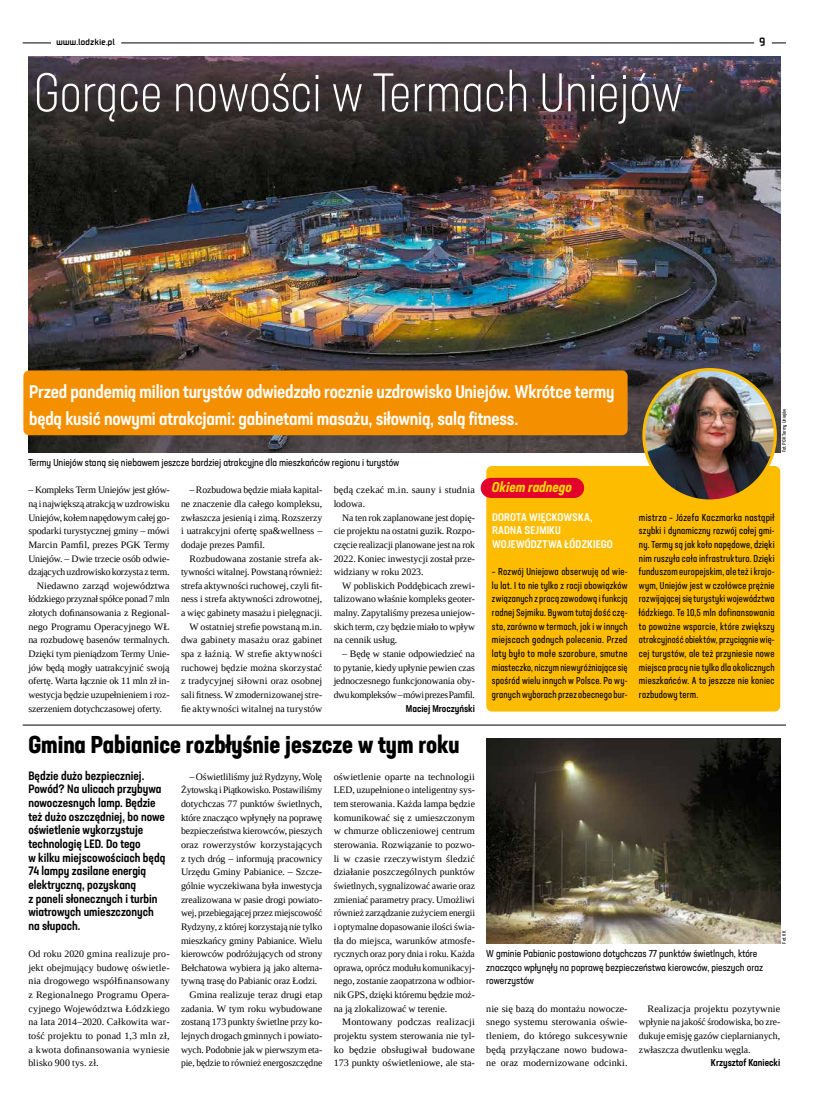
<style>
.page{position:relative;width:820px;height:1106px;background:#fff}
.page>*{position:absolute;margin:0;border:0;box-sizing:border-box;transform-origin:0 0}
.t1{font:300 54px "Neusa Next Std Compact";color:#fff}
.t2{font:700 condensed 24px "Neusa Next Std";color:#000}
.t3{font:500 condensed 18px/27.3px "Neusa Next Std";letter-spacing:-.01em;color:#fff}
.t4{font:italic 700 condensed 14px "Neusa Next Std";color:#ffd800}
.t5{font:500 condensed 12px/13.6px "Neusa Next Std";color:#000}
.t6{font:12px "lodzer";color:#000}
.t7{font:500 condensed 11px/13.6px "Neusa Next Std";letter-spacing:.015em;color:#fff}
.t8{font:10px/13.6px "Neusa Next Std Compact";letter-spacing:.015em;color:#000;text-align:justify}
.t9{font:condensed 10px/13.6px "Neusa Next Std";color:#000}
.t10{font:9.8px/13.6px "Tinos";letter-spacing:-.005em;color:#000;text-align:justify}
.t11{font:9.8px/13.6px "Tinos";letter-spacing:.015em;color:#000}
.t12{font:500 condensed 9.8px "Neusa Next Std";color:#000}
.t13{font:9.8px "Tinos";letter-spacing:-.025em;color:#000}
.t14{font:9px "lodzer";color:#000}
.t15{font:condensed 5px "Neusa Next Std";color:#000}
</style>
<div class="page">
<hr style="left:23px;top:43px;width:762px;height:1px;background:#000">
<hr style="left:51px;top:40px;width:70px;height:4px;background:#fff">
<div style="left:753px;top:39px;width:18px;height:7px;background:#fff"></div>
<img style="left:28px;top:57px;width:752px;height:395px">
<hr style="left:23px;top:725px;width:762px;height:1px;background:#000">
<div style="left:23px;top:370px;width:604px;height:65px;background:#f49000;border-radius:6px"></div>
<img style="left:486px;top:739px;width:294px;height:204px">
<div style="left:486px;top:466px;width:294px;height:245px;background:#febc00;border-radius:6px"></div>
<div style="left:490px;top:478px;width:83px;height:20px;background:#e3002c"></div>
<svg style="left:531px;top:478px;width:43px;height:20px"></svg>
<img style="left:643px;top:369px;width:132px;height:132px;border-radius:66px">
<div style="left:642px;top:368px;width:134px;height:134px;border:3px solid #febc00;border-radius:50%"></div>
<p class="t14" style="left:57px;top:37px;width:60px">www.lodzkie.pl</p>
<p class="t6" style="left:759px;top:35px;width:8px">9</p>
<h1 class="t1" style="left:34px;top:60px;width:649px">Gorące nowości w Termach Uniejów</h1>
<h3 class="t3" style="left:29px;top:377px;width:586px">Przed pandemią milion turystów odwiedzało rocznie uzdrowisko Uniejów. Wkrótce termy będą kusić nowymi atrakcjami: gabinetami masażu, siłownią, salą fitness.</h3>
<p class="t9" style="left:28px;top:455px;width:372px">Termy Uniejów staną się niebawem jeszcze bardziej atrakcyjne dla mieszkańców regionu i turystów</p>
<p class="t15" style="left:780px;top:452px;width:45px;rotate:-90deg">Fot. PGK Termy Uniejów</p>
<p class="t11" style="left:333px;top:483px;width:143px">będą czekać m.in. sauny i studnia lodowa.</p>
<p class="t10" style="left:333px;top:510px;width:143px;text-indent:9px">Na ten rok zaplanowane jest dopię&shy;cie projektu na ostatni guzik. Rozpo&shy;częcie realizacji planowane jest na rok 2022. Koniec inwestycji został prze&shy;widziany w roku 2023.</p>
<p class="t10" style="left:333px;top:578px;width:143px;text-indent:9px">W pobliskich Poddębicach zrewi&shy;talizowano właśnie kompleks geoter&shy;malny. Zapytaliśmy prezesa uniejow&shy;skich term, czy będzie miało to wpływ na cennik usług.</p>
<p class="t10" style="left:333px;top:647px;width:143px;text-indent:9px">– Będę w stanie odpowiedzieć na to pytanie, kiedy upłynie pewien czas jednoczesnego funkcjonowania oby&shy;dwu kompleksów – mówi prezes Pamfil.</p>
<p class="t12" style="left:406px;top:702px;width:70px">Maciej Mroczyński</p>
<h2 class="t2" style="left:28px;top:728px;width:432px">Gmina Pabianice rozbłyśnie jeszcze w tym roku</h2>
<p class="t5" style="left:28px;top:768px;width:138px">Będzie dużo bezpieczniej.<br>Powód? Na ulicach przybywa nowoczesnych lamp. Będzie też dużo oszczędniej, bo nowe oświetlenie wykorzystuje technologię LED. Do tego<br>w kilku miejscowościach będą<br>74 lampy zasilane energią elektryczną, pozyskaną<br>z paneli słonecznych i turbin wiatrowych umieszczonych na słupach.</p>
<p class="t10" style="left:28px;top:947px;width:143px">Od roku 2020 gmina realizuje pro&shy;jekt obejmujący budowę oświetle&shy;nia drogowego współfinansowany z Regionalnego Programu Opera&shy;cyjnego Województwa Łódzkiego na lata 2014‒2020. Całkowita war&shy;tość projektu to ponad 1,3 mln zł, a kwota dofinansowania wyniesie blisko 900 tys. zł.</p>
<p class="t13" style="left:28px;top:483px;width:143px">– Kompleks Term Uniejów jest głów-</p>
<p class="t10" style="left:28px;top:497px;width:143px">ną i największą atrakcją w uzdrowisku</p>
<p class="t10" style="left:28px;top:510px;width:143px">Uniejów, kołem napędowym całej go-</p>
<p class="t10" style="left:28px;top:524px;width:143px">spodarki turystycznej gminy – mówi</p>
<p class="t10" style="left:28px;top:537px;width:143px">Marcin Pamfil, prezes PGK Termy</p>
<p class="t10" style="left:28px;top:551px;width:143px">Uniejów. – Dwie trzecie osób odwie-</p>
<p class="t10" style="left:28px;top:565px;width:143px">dzających uzdrowisko korzysta z term.</p>
<p class="t10" style="left:37px;top:578px;width:134px">Niedawno zarząd województwa</p>
<p class="t10" style="left:28px;top:592px;width:143px">łódzkiego przyznał spółce ponad 7 mln</p>
<p class="t10" style="left:28px;top:606px;width:143px">złotych dofinansowania z Regional-</p>
<p class="t10" style="left:28px;top:619px;width:143px">nego Programu Operacyjnego WŁ</p>
<p class="t10" style="left:28px;top:633px;width:143px">na rozbudowę basenów termalnych.</p>
<p class="t10" style="left:28px;top:647px;width:143px">Dzięki tym pieniądzom Termy Unie-</p>
<p class="t10" style="left:28px;top:660px;width:143px">jów będą mogły uatrakcyjnić swoją</p>
<p class="t10" style="left:28px;top:674px;width:143px">ofertę. Warta łącznie ok 11 mln zł in-</p>
<p class="t10" style="left:28px;top:688px;width:143px">westycja będzie uzupełnieniem i roz-</p>
<p class="t10" style="left:28px;top:701px;width:135px">szerzeniem dotychczasowej oferty.</p>
<p class="t10" style="left:181px;top:483px;width:143px;text-indent:9px">– Rozbudowa będzie miała kapital&shy;ne znaczenie dla całego kompleksu, zwłaszcza jesienią i zimą. Rozszerzy i uatrakcyjni ofertę spa&amp;wellness – dodaje prezes Pamfil.</p>
<p class="t10" style="left:181px;top:551px;width:143px;text-align:right">Rozbudowana zostanie strefa ak&shy;tywności witalnej. Powstaną również: strefa aktywności ruchowej, czyli fit&shy;ness i strefa aktywności zdrowotnej, a więc gabinety masażu i pielęgnacji.<br>W ostatniej strefie powstaną m.in. dwa gabinety masażu oraz gabinet spa z łaźnią. W strefie aktywności ruchowej będzie można skorzystać z tradycyjnej siłowni oraz osobnej sali fitness. W zmodernizowanej stre&shy;fie aktywności witalnej na turystów</p>
<p class="t10" style="left:189px;top:769px;width:134px">– Oświetliliśmy już Rydzyny, Wolę</p>
<p class="t10" style="left:181px;top:783px;width:143px">Żytowską i Piątkowisko. Postawiliśmy</p>
<p class="t10" style="left:181px;top:797px;width:143px">dotychczas 77 punktów świetlnych,</p>
<p class="t10" style="left:181px;top:810px;width:143px">które znacząco wpłynęły na poprawę</p>
<p class="t10" style="left:181px;top:824px;width:143px">bezpieczeństwa kierowców, pieszych</p>
<p class="t10" style="left:181px;top:838px;width:143px">oraz rowerzystów korzystających</p>
<p class="t10" style="left:181px;top:851px;width:143px">z tych dróg – informują pracownicy</p>
<p class="t10" style="left:181px;top:865px;width:143px">Urzędu Gminy Pabianice. – Szcze-</p>
<p class="t10" style="left:181px;top:878px;width:143px">gólnie wyczekiwana była inwestycja</p>
<p class="t10" style="left:181px;top:892px;width:143px">zrealizowana w pasie drogi powiato-</p>
<p class="t10" style="left:181px;top:906px;width:143px">wej, przebiegającej przez miejscowość</p>
<p class="t10" style="left:181px;top:919px;width:143px">Rydzyny, z której korzystają nie tylko</p>
<p class="t10" style="left:181px;top:933px;width:143px">mieszkańcy gminy Pabianice. Wielu</p>
<p class="t10" style="left:181px;top:947px;width:143px">kierowców podróżujących od strony</p>
<p class="t10" style="left:181px;top:960px;width:143px">Bełchatowa wybiera ją jako alterna-</p>
<p class="t10" style="left:181px;top:974px;width:138px">tywną trasę do Pabianic oraz Łodzi.</p>
<p class="t10" style="left:189px;top:988px;width:134px">Gmina realizuje teraz drugi etap</p>
<p class="t10" style="left:181px;top:1001px;width:143px">zadania. W tym roku wybudowane</p>
<p class="t10" style="left:181px;top:1015px;width:143px">zostaną 173 punkty świetlne przy ko-</p>
<p class="t10" style="left:181px;top:1028px;width:143px">lejnych drogach gminnych i powiato-</p>
<p class="t10" style="left:181px;top:1042px;width:143px">wych. Podobnie jak w pierwszym eta-</p>
<p class="t10" style="left:181px;top:1056px;width:143px">pie, będzie to również energoszczędne</p>
<p class="t10" style="left:333px;top:769px;width:143px">oświetlenie oparte na technologii LED, uzupełnione o inteligentny sys&shy;tem sterowania. Każda lampa będzie komunikować się z umieszczonym w chmurze obliczeniowej centrum sterowania. Rozwiązanie to pozwo&shy;li w czasie rzeczywistym śledzić działanie poszczególnych punktów świetlnych, sygnalizować awarie oraz zmieniać parametry pracy. Umożliwi również zarządzanie zużyciem energii i optymalne dopasowanie ilości świa&shy;tła do miejsca, warunków atmosfe&shy;rycznych oraz pory dnia i roku. Każda oprawa, oprócz modułu komunikacyj&shy;nego, zostanie zaopatrzona w odbior&shy;nik GPS, dzięki któremu będzie moż&shy;na ją zlokalizować w terenie.</p>
<p class="t10" style="left:333px;top:1015px;width:143px;text-indent:9px">Montowany podczas realizacji projektu system sterowania nie tyl&shy;ko będzie obsługiwał budowane 173 punkty oświetleniowe, ale sta-</p>
<h3 class="t4" style="left:492px;top:478px;width:81px">Okiem radnego</h3>
<p class="t7" style="left:492px;top:510px;width:122px">DOROTA WIĘCKOWSKA,<br>RADNA SEJMIKU<br>WOJEWÓDZTWA ŁÓDZKIEGO</p>
<p class="t8" style="left:492px;top:564px;width:137px">– Rozwój Uniejowa obserwuję od wie&shy;lu lat. I to nie tylko z racji obowiązków związanych z pracą zawodową i funkcją radnej Sejmiku. Bywam tutaj dość czę&shy;sto, zarówno w termach, jak i w innych miejscach godnych polecenia. Przed laty było to małe szarobure, smutne miasteczko, niczym niewyróżniające się spośród wielu innych w Polsce. Po wy&shy;granych wyborach przez obecnego bur-</p>
<p class="t8" style="left:638px;top:510px;width:137px">mistrza – Józefa Kaczmarka nastąpił szybki i dynamiczny rozwój całej gmi&shy;ny. Termy są jak koło napędowe, dzięki nim ruszyła cała infrastruktura. Dzięki funduszom europejskim, ale też i krajo&shy;wym, Uniejów jest w czołówce prężnie rozwijającej się turystyki województwa łódzkiego. Te 10,5 mln dofinansowania to poważne wsparcie, które zwiększy atrakcyjność obiektów, przyciągnie wię&shy;cej turystów, ale też przyniesie nowe miejsca pracy nie tylko dla okolicznych mieszkańców. A to jeszcze nie koniec rozbudowy term.</p>
<p class="t15" style="left:780px;top:943px;width:14px;rotate:-90deg">Fot. KK</p>
<p class="t9" style="left:486px;top:946px;width:278px">W gminie Pabianic postawiono dotychczas 77 punktów świetlnych, które znacząco wpłynęły na poprawę bezpieczeństwa kierowców, pieszych oraz rowerzystów</p>
<p class="t10" style="left:486px;top:1001px;width:143px">nie się bazą do montażu nowocze&shy;snego systemu sterowania oświe&shy;tleniem, do którego sukcesywnie będą przyłączane nowo budowa&shy;ne oraz modernizowane odcinki.</p>
<p class="t10" style="left:638px;top:1001px;width:143px;text-indent:9px">Realizacja projektu pozytywnie wpłynie na jakość środowiska, bo zre&shy;dukuje emisję gazów cieplarnianych, zwłaszcza dwutlenku węgla.</p>
<p class="t12" style="left:710px;top:1056px;width:71px">Krzysztof Kaniecki</p>
</div>
